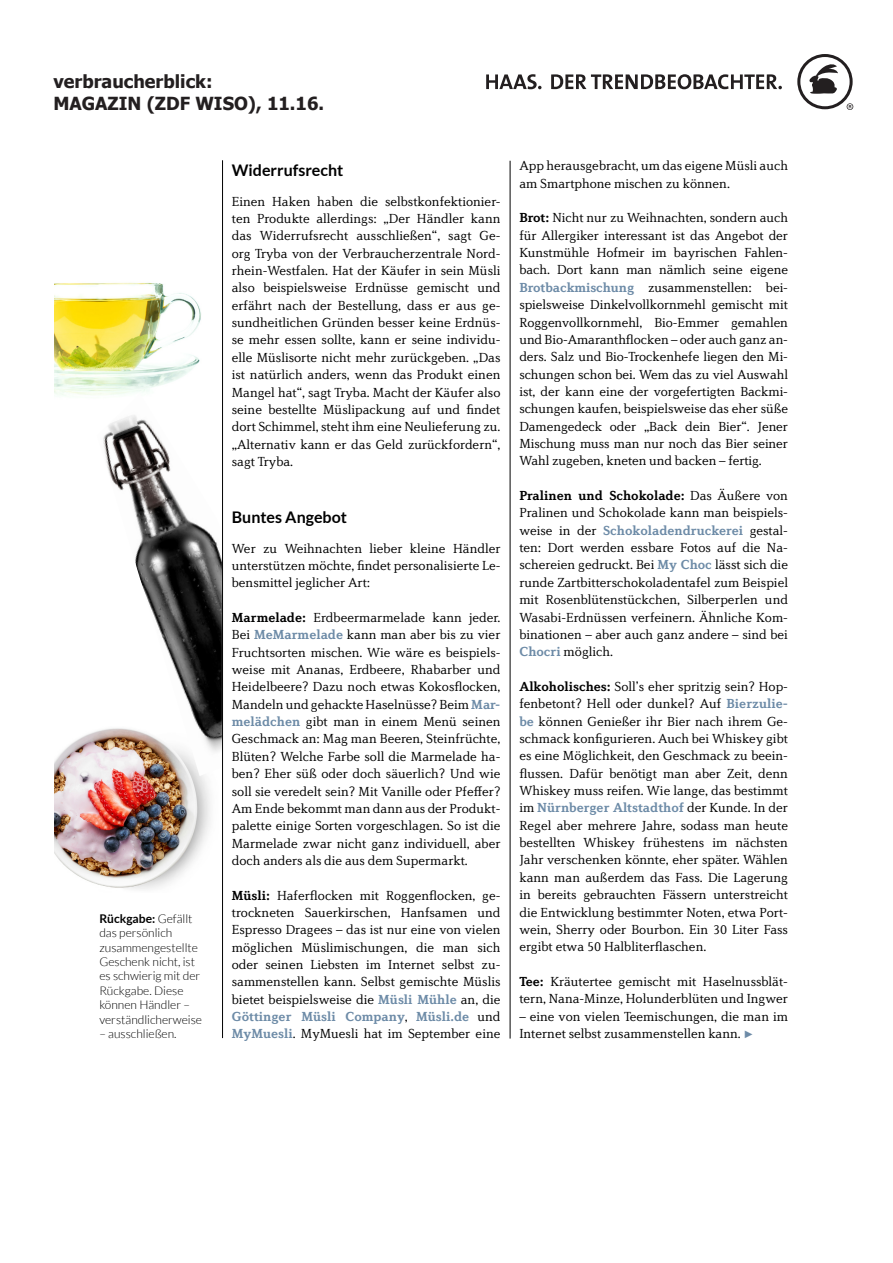
<style>
.page{position:relative;width:893px;height:1263px;background:#fff}
.page>*{position:absolute;margin:0;border:0;box-sizing:border-box;transform-origin:0 0}
.t1{font:700 18px "Tahoma";color:#231f20}
.t2{font:700 16.05px "Lato";color:#000}
.t3{font:300 13.35px/17.4px "Diverda Serif LT Std";color:#000;text-align:justify}
.t4{font:300 12px/14.4px "Lato";color:#000}
.s1{font-weight:700}
.s2{font-weight:700;color:#6d8ba7}
</style>
<div class="page">
<svg style="left:486px;top:74px;width:55px;height:15px"></svg>
<svg style="left:551px;top:74px;width:231px;height:15px"></svg>
<svg style="left:797px;top:54px;width:56px;height:56px"></svg>
<hr style="left:222px;top:160px;width:1px;height:878px;background:#000">
<hr style="left:510px;top:161px;width:1px;height:877px;background:#000">
<img style="left:54px;top:731px;width:156px;height:158px">
<img style="left:54px;top:283px;width:147px;height:113px">
<img style="left:97px;top:394px;width:125px;height:382px">
<p class="t1" style="left:54px;top:69px;width:161px">verbraucherblick:</p>
<p class="t1" style="left:54px;top:91px;width:272px">MAGAZIN (ZDF WISO), 11.16.</p>
<p class="t4" style="left:99px;top:911px;width:104px"><span class="s1">Rückgabe:</span> Gefällt das persönlich zusammengestellte<br>Geschenk nicht, ist es schwierig mit der<br>Rückgabe. Diese können Händler – verständlicherweise</p>
<p class="t4" style="left:99px;top:1026px;width:79px">– ausschließen.</p>
<p class="t2" style="left:232px;top:161px;width:113px">Widerrufsrecht</p>
<p class="t3" style="left:232px;top:192px;width:270px">Einen Haken haben die selbstkonfektionier&shy;ten Produkte allerdings: „Der Händler kann das Widerrufsrecht ausschließen“, sagt Ge&shy;org Tryba von der Verbraucherzentrale Nord&shy;rhein-Westfalen. Hat der Käufer in sein Müsli also beispielsweise Erdnüsse gemischt und erfährt nach der Bestellung, dass er aus ge&shy;sundheitlichen Gründen besser keine Erdnüs&shy;se mehr essen sollte, kann er seine individu&shy;elle Müslisorte nicht mehr zurückgeben. „Das ist natürlich anders, wenn das Produkt einen Mangel hat“, sagt Tryba. Macht der Käufer also seine bestellte Müslipackung auf und findet dort Schimmel, steht ihm eine Neulieferung zu. „Alternativ kann er das Geld zurückfordern“, sagt Tryba.</p>
<p class="t2" style="left:232px;top:508px;width:117px">Buntes Angebot</p>
<p class="t3" style="left:232px;top:539px;width:270px">Wer zu Weihnachten lieber kleine Händler unterstützen möchte, findet personalisierte Le&shy;bensmittel jeglicher Art:</p>
<p class="t3" style="left:232px;top:609px;width:270px"><span class="s1">Marmelade:</span> Erdbeermarmelade kann jeder.<br>Bei <span class="s2">MeMarmelade</span> kann man aber bis zu vier Fruchtsorten mischen. Wie wäre es beispiels&shy;weise mit Ananas, Erdbeere, Rhabarber und Heidelbeere? Dazu noch etwas Kokosflocken, Mandeln und gehackte Haselnüsse? Beim <span class="s2">Mar&shy;melädchen</span> gibt man in einem Menü seinen Geschmack an: Mag man Beeren, Steinfrüchte, Blüten? Welche Farbe soll die Marmelade ha&shy;ben? Eher süß oder doch säuerlich? Und wie soll sie veredelt sein? Mit Vanille oder Pfeffer?<br>Am Ende bekommt man dann aus der Produkt&shy;palette einige Sorten vorgeschlagen. So ist die Marmelade zwar nicht ganz individuell, aber doch anders als die aus dem Supermarkt.</p>
<p class="t3" style="left:232px;top:886px;width:270px"><span class="s1">Müsli:</span> Haferflocken mit Roggenflocken, ge&shy;trockneten Sauerkirschen, Hanfsamen und Espresso Dragees – das ist nur eine von vielen möglichen Müslimischungen, die man sich oder seinen Liebsten im Internet selbst zu&shy;sammenstellen kann. Selbst gemischte Müslis bietet beispielsweise die <span class="s2">Müsli Mühle</span> an, die <span class="s2">Göttinger Müsli Company</span>, <span class="s2">Müsli.de</span> und <span class="s2">MyMuesli</span>. MyMuesli hat im September eine</p>
<p class="t3" style="left:519px;top:157px;width:270px">App herausgebracht, um das eigene Müsli auch am Smartphone mischen zu können.</p>
<p class="t3" style="left:519px;top:209px;width:270px"><span class="s1">Brot:</span> Nicht nur zu Weihnachten, sondern auch für Allergiker interessant ist das Angebot der Kunstmühle Hofmeir im bayrischen Fahlen&shy;bach. Dort kann man nämlich seine eigene <span class="s2">Brotbackmischung</span> zusammenstellen: bei&shy;spielsweise Dinkelvollkornmehl gemischt mit Roggenvollkornmehl, Bio-Emmer gemahlen und Bio-Amaranthflocken – oder auch ganz an&shy;ders. Salz und Bio-Trockenhefe liegen den Mi&shy;schungen schon bei. Wem das zu viel Auswahl ist, der kann eine der vorgefertigten Backmi&shy;schungen kaufen, beispielsweise das eher süße Damengedeck oder „Back dein Bier“. Jener Mischung muss man nur noch das Bier seiner Wahl zugeben, kneten und backen – fertig.</p>
<p class="t3" style="left:519px;top:487px;width:270px"><span class="s1">Pralinen und Schokolade:</span> Das Äußere von Pralinen und Schokolade kann man beispiels&shy;weise in der <span class="s2">Schokoladendruckerei</span> gestal&shy;ten: Dort werden essbare Fotos auf die Na&shy;schereien gedruckt. Bei <span class="s2">My Choc</span> lässt sich die runde Zartbitterschokoladentafel zum Beispiel mit Rosenblütenstückchen, Silberperlen und Wasabi-Erdnüssen verfeinern. Ähnliche Kom&shy;binationen – aber auch ganz andere – sind bei <span class="s2">Chocri</span> möglich.</p>
<p class="t3" style="left:519px;top:678px;width:270px"><span class="s1">Alkoholisches:</span> Soll’s eher spritzig sein? Hop&shy;fenbetont? Hell oder dunkel? Auf <span class="s2">Bierzulie&shy;be</span> können Genießer ihr Bier nach ihrem Ge&shy;schmack konfigurieren. Auch bei Whiskey gibt es eine Möglichkeit, den Geschmack zu beein&shy;flussen. Dafür benötigt man aber Zeit, denn Whiskey muss reifen. Wie lange, das bestimmt im <span class="s2">Nürnberger Altstadthof</span> der Kunde. In der Regel aber mehrere Jahre, sodass man heute bestellten Whiskey frühestens im nächsten Jahr verschenken könnte, eher später. Wählen kann man außerdem das Fass. Die Lagerung in bereits gebrauchten Fässern unterstreicht die Entwicklung bestimmter Noten, etwa Port&shy;wein, Sherry oder Bourbon. Ein 30 Liter Fass ergibt etwa 50 Halbliterflaschen.</p>
<p class="t3" style="left:519px;top:973px;width:270px"><span class="s1">Tee:</span> Kräutertee gemischt mit Haselnussblät&shy;tern, Nana-Minze, Holunderblüten und Ingwer</p>
<p class="t3" style="left:519px;top:1007px;width:270px">– eine von vielen Teemischungen, die man im<br>Internet selbst zusammenstellen kann.</p>
</div>
